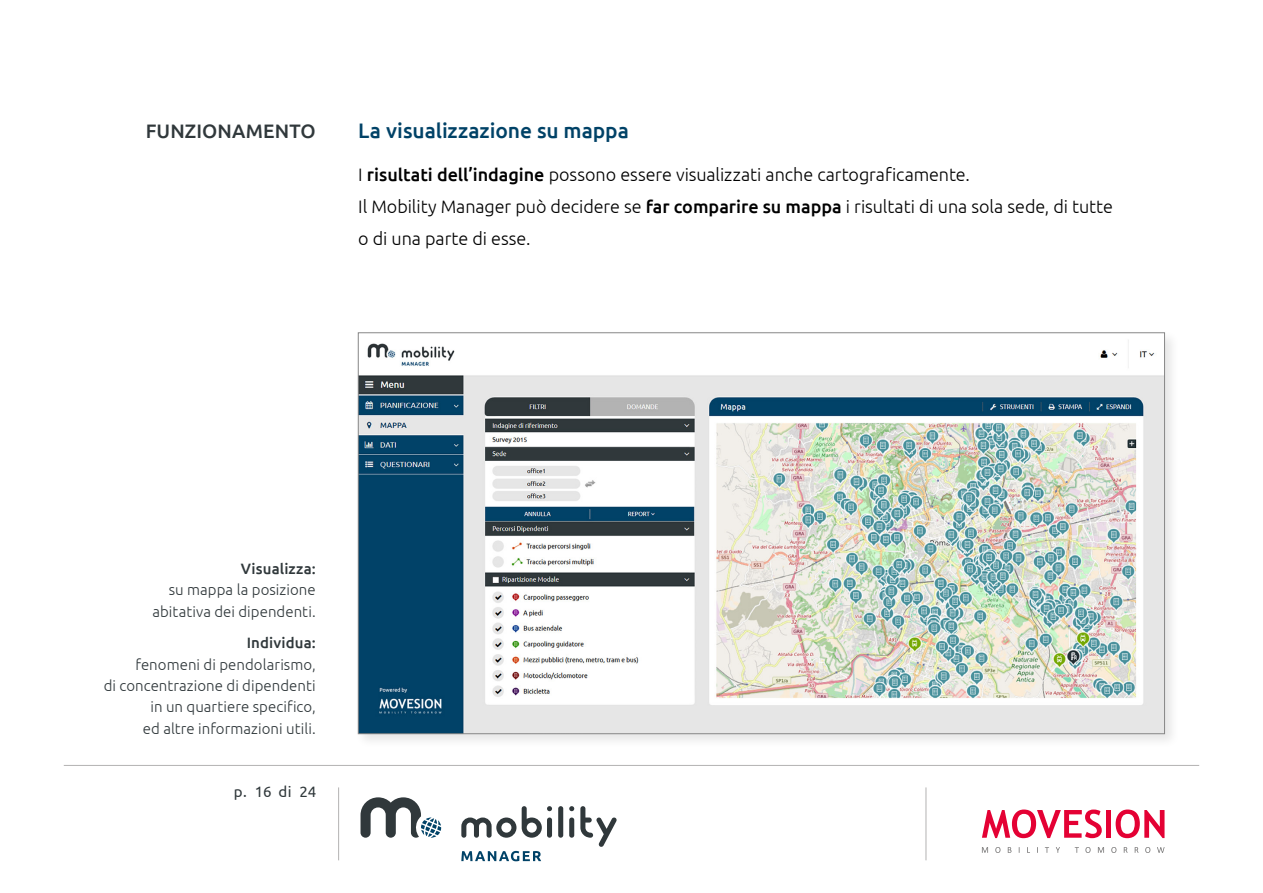
<style>
.page{position:relative;width:1263px;height:893px;background:#fff}
.page>*{position:absolute;margin:0;border:0;box-sizing:border-box;transform-origin:0 0}
.t1{font:500 21px "Ubuntu";letter-spacing:-.005em;color:#004267}
.t2{font:500 19.5px "Ubuntu";letter-spacing:.005em;color:#30383b}
.t3{font:300 18px/32px "Ubuntu";letter-spacing:-.005em;color:#000}
.t4{font:15.15px "Ubuntu";color:#30383b}
.t5{font:300 15px/21.3px "Ubuntu";letter-spacing:.005em;color:#30383b;text-align:right}
.t6{font:500 15px "Ubuntu";letter-spacing:.005em;color:#30383b}
.s1{font-weight:500}
</style>
<div class="page">
<hr style="left:925px;top:787px;width:1px;height:73px;background:#b3b2b2">
<hr style="left:338px;top:787px;width:1px;height:73px;background:#b3b2b2">
<hr style="left:64px;top:765px;width:1135px;height:1px;background:#b3b2b2">
<svg style="left:982px;top:809px;width:120px;height:29px"></svg>
<div style="left:1106px;top:810px;width:5px;height:28px;background:#e40134"></div>
<svg style="left:1115px;top:809px;width:49px;height:29px"></svg>
<svg style="left:982px;top:847px;width:6px;height:6px"></svg>
<svg style="left:995px;top:847px;width:5px;height:6px"></svg>
<svg style="left:1008px;top:847px;width:3px;height:6px"></svg>
<svg style="left:1045px;top:847px;width:4px;height:6px"></svg>
<svg style="left:1056px;top:847px;width:4px;height:6px"></svg>
<svg style="left:1075px;top:847px;width:4px;height:6px"></svg>
<svg style="left:1085px;top:847px;width:5px;height:6px"></svg>
<svg style="left:1098px;top:847px;width:6px;height:6px"></svg>
<svg style="left:1111px;top:847px;width:5px;height:6px"></svg>
<svg style="left:1124px;top:847px;width:3px;height:6px"></svg>
<svg style="left:1135px;top:847px;width:3px;height:6px"></svg>
<svg style="left:1145px;top:847px;width:5px;height:6px"></svg>
<svg style="left:1157px;top:847px;width:7px;height:6px"></svg>
<div style="left:558px;top:806px;width:5px;height:32px;background:#30383b;border-radius:3px"></div>
<svg style="left:461px;top:817px;width:55px;height:21px"></svg>
<svg style="left:522px;top:806px;width:30px;height:32px"></svg>
<div style="left:569px;top:817px;width:5px;height:21px;background:#30383b;border-radius:3px"></div>
<svg style="left:569px;top:806px;width:5px;height:5px"></svg>
<svg style="left:580px;top:806px;width:37px;height:41px"></svg>
<svg style="left:461px;top:851px;width:80px;height:10px"></svg>
<svg style="left:360px;top:797px;width:81px;height:41px"></svg>
<div style="left:355px;top:329px;width:825px;height:420px;background:#000;opacity:.1"></div>
<img style="left:360px;top:335px;width:803px;height:397px">
<p class="t2" style="left:146px;top:119px;width:171px">FUNZIONAMENTO</p>
<p class="t1" style="left:358px;top:117px;width:272px">La visualizzazione su mappa</p>
<p class="t3" style="left:358px;top:158px;width:756px">I <span class="s1">risultati dell’indagine</span> possono essere visualizzati anche cartograficamente.<br>Il Mobility Manager può decidere se <span class="s1">far comparire su mappa</span> i risultati di una sola sede, di tutte o di una parte di esse.</p>
<p class="t6" style="left:241px;top:559px;width:76px">Visualizza:</p>
<p class="t5" style="left:152px;top:579px;width:165px">su mappa la posizione abitativa dei dipendenti.</p>
<p class="t6" style="left:247px;top:634px;width:70px">Individua:</p>
<p class="t5" style="left:104px;top:653px;width:214px">fenomeni di pendolarismo,<br>di concentrazione di dipendenti in un quartiere specifico,<br>ed altre informazioni utili.</p>
<p class="t4" style="left:234px;top:783px;width:84px">p. 16 di 24</p>
</div>
